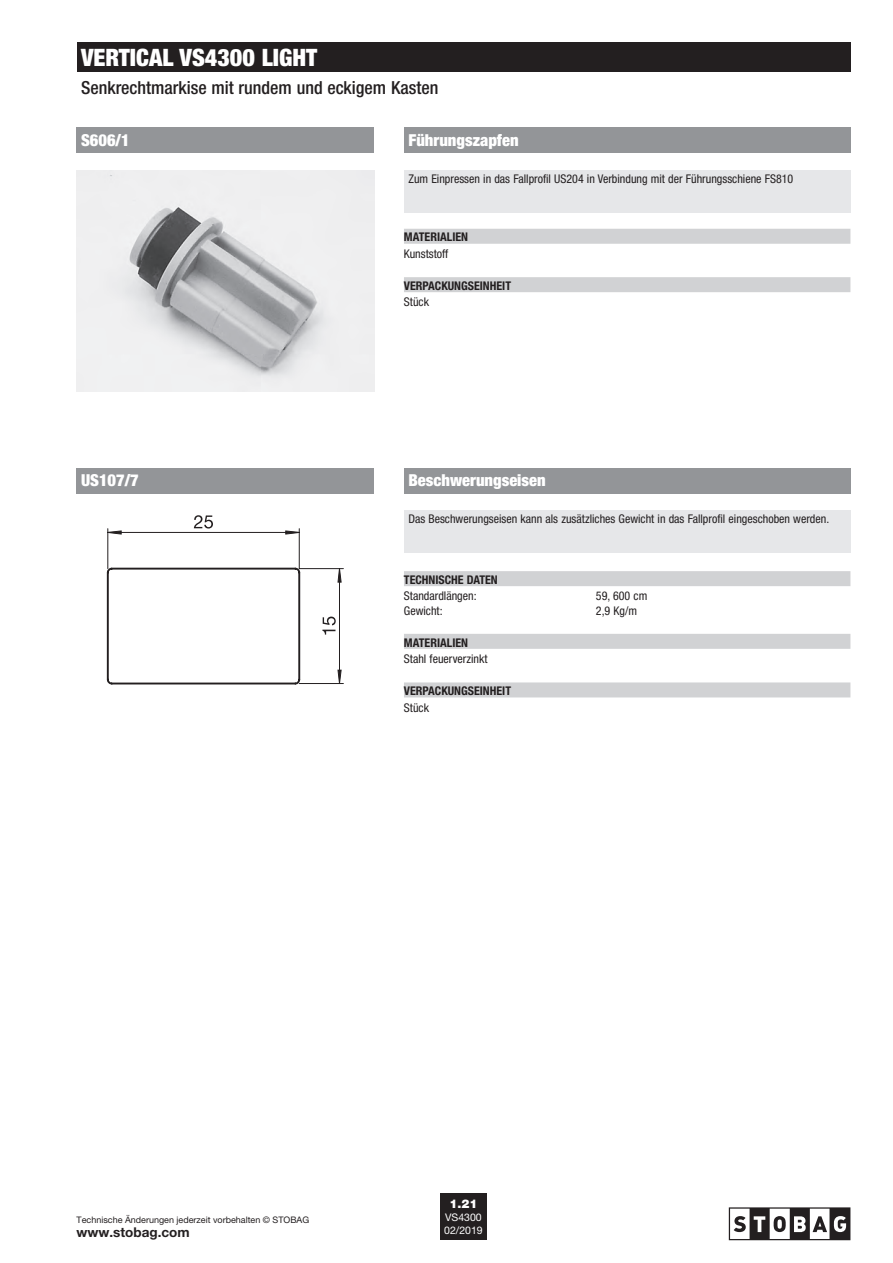
<style>
.page{position:relative;width:893px;height:1263px;background:#fff}
.page>*{position:absolute;margin:0;border:0;box-sizing:border-box;transform-origin:0 0}
.t1{font:900 condensed 24px "Helvetica Neue LT Pro";color:#fff}
.t2{font:500 condensed 18px "Helvetica Neue LT Pro";color:#231f20}
.t3{font:900 condensed 16.5px "Helvetica Neue LT Pro";color:#fff}
.t4{font:700 13.5px "Helvetica Neue LT Pro";color:#231f20}
.t5{font:condensed 12px "Helvetica Neue LT Pro";color:#231f20}
.t6{font:700 condensed 12px "Helvetica Neue LT Pro";color:#231f20}
.t7{font:900 12px "Helvetica Neue LT Pro";color:#fff}
.t8{font:10.5px "Helvetica Neue LT Pro";color:#fff}
.t9{font:9px "Helvetica Neue LT Pro";color:#231f20}
</style>
<div class="page">
<div style="left:77px;top:43px;width:773px;height:29px;background:#231f20"></div>
<img style="left:77px;top:170px;width:297px;height:221px">
<hr style="left:299px;top:568px;width:44px;height:1px;background:#231f20">
<hr style="left:299px;top:683px;width:44px;height:1px;background:#231f20">
<svg style="left:107px;top:515px;width:235px;height:169px"></svg>
<div style="left:404px;top:468px;width:446px;height:25px;background:#939598"></div>
<div style="left:404px;top:510px;width:446px;height:43px;background:#e6e7e9"></div>
<div style="left:404px;top:682px;width:446px;height:15px;background:#d1d2d4"></div>
<div style="left:404px;top:571px;width:446px;height:15px;background:#d1d2d4"></div>
<div style="left:404px;top:634px;width:446px;height:15px;background:#d1d2d4"></div>
<div style="left:404px;top:128px;width:446px;height:25px;background:#939598"></div>
<div style="left:404px;top:170px;width:446px;height:43px;background:#e6e7e9"></div>
<div style="left:404px;top:277px;width:446px;height:15px;background:#d1d2d4"></div>
<div style="left:404px;top:229px;width:446px;height:15px;background:#d1d2d4"></div>
<div style="left:440px;top:1193px;width:47px;height:47px;background:#231f20"></div>
<svg style="left:729px;top:1207px;width:121px;height:33px"></svg>
<div style="left:77px;top:468px;width:297px;height:25px;background:#939598"></div>
<div style="left:77px;top:128px;width:297px;height:25px;background:#939598"></div>
<h1 class="t1" style="left:81px;top:43px;width:238px">VERTICAL VS4300 LIGHT</h1>
<h2 class="t2" style="left:81px;top:76px;width:359px">Senkrechtmarkise mit rundem und eckigem Kasten</h2>
<h3 class="t3" style="left:81px;top:130px;width:50px">S606/1</h3>
<h3 class="t3" style="left:81px;top:470px;width:59px">US107/7</h3>
<h3 class="t3" style="left:408px;top:130px;width:112px">Führungszapfen</h3>
<p class="t5" style="left:408px;top:172px;width:386px">Zum Einpressen in das Fallprofil US204 in Verbindung mit der Führungsschiene FS810</p>
<p class="t6" style="left:404px;top:230px;width:66px">MATERIALIEN</p>
<p class="t5" style="left:404px;top:247px;width:46px">Kunststoff</p>
<p class="t6" style="left:404px;top:278px;width:109px">VERPACKUNGSEINHEIT</p>
<p class="t5" style="left:404px;top:295px;width:27px">Stück</p>
<h3 class="t3" style="left:408px;top:470px;width:139px">Beschwerungseisen</h3>
<p class="t5" style="left:408px;top:512px;width:422px">Das Beschwerungseisen kann als zusätzliches Gewicht in das Fallprofil eingeschoben werden.</p>
<p class="t6" style="left:404px;top:572px;width:95px">TECHNISCHE DATEN</p>
<p class="t5" style="left:404px;top:589px;width:74px">Standardlängen:</p>
<p class="t5" style="left:596px;top:589px;width:53px">59, 600 cm</p>
<p class="t5" style="left:404px;top:603px;width:40px">Gewicht:</p>
<p class="t5" style="left:596px;top:603px;width:43px">2,9 Kg/m</p>
<p class="t6" style="left:404px;top:635px;width:66px">MATERIALIEN</p>
<p class="t5" style="left:404px;top:652px;width:85px">Stahl feuerverzinkt</p>
<p class="t6" style="left:404px;top:684px;width:109px">VERPACKUNGSEINHEIT</p>
<p class="t5" style="left:404px;top:700px;width:27px">Stück</p>
<p class="t7" style="left:449px;top:1197px;width:30px">1.21</p>
<p class="t8" style="left:445px;top:1211px;width:38px">VS4300</p>
<p class="t9" style="left:77px;top:1214px;width:234px">Technische Änderungen jederzeit vorbehalten © STOBAG</p>
<p class="t4" style="left:77px;top:1224px;width:115px">www.stobag.com</p>
<p class="t8" style="left:444px;top:1223px;width:40px">02/2019</p>
</div>
